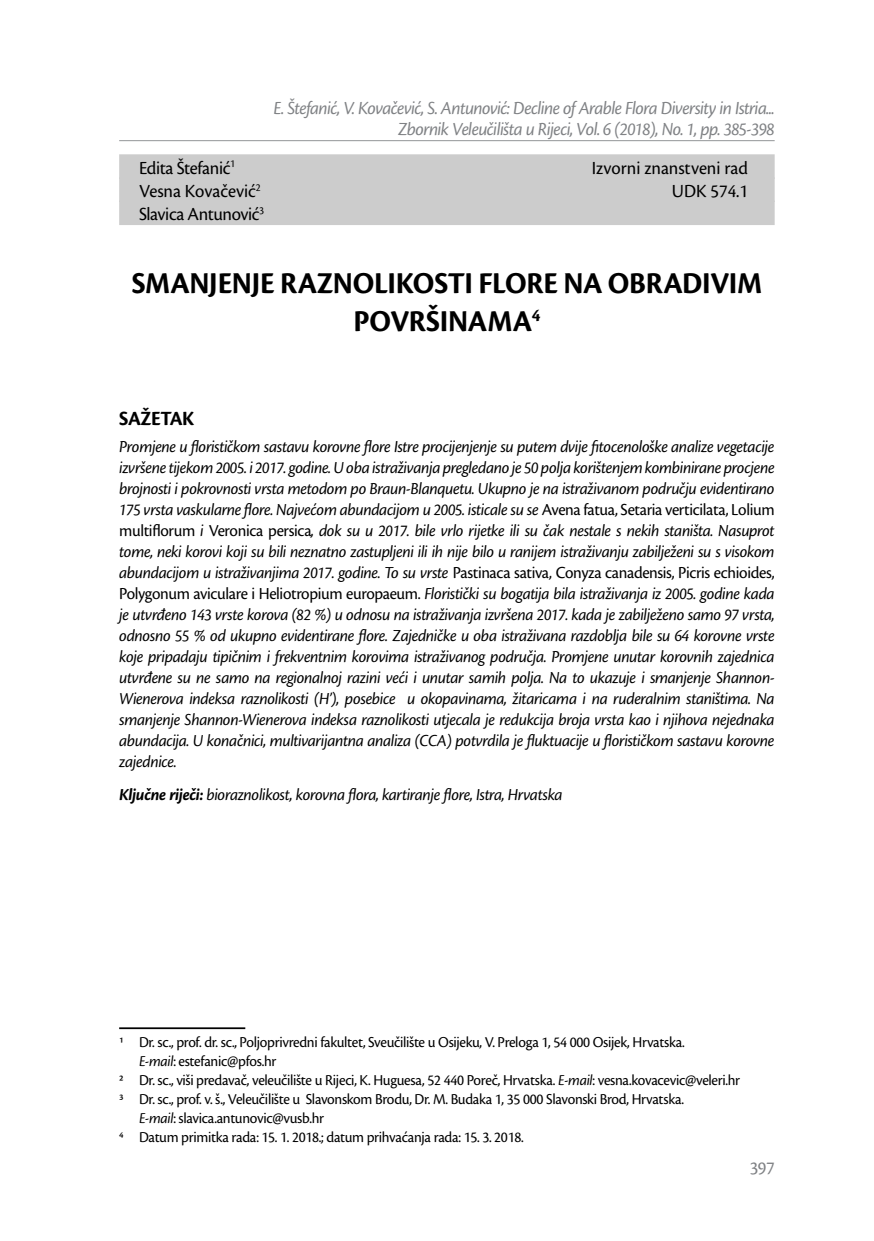
<style>
.page{position:relative;width:874px;height:1241px;background:#fff}
.page>*{position:absolute;margin:0;border:0;box-sizing:border-box;transform-origin:0 0}
.t1{font:700 31.5px/37.8px "Cronos Pro";letter-spacing:-.01em;color:#000;text-align:center;scale:.96 1}
.t2{font:700 21px "Cronos Pro";letter-spacing:-.02em;color:#000;scale:.96 1}
.t3{font:italic 19.25px/21px "Cronos Pro";letter-spacing:-.035em;color:#808285;text-align:right;scale:.96 1}
.t4{font:19.25px "Cronos Pro";letter-spacing:-.005em;color:#000;scale:.96 1}
.t5{font:19.25px "Cronos Pro";color:#808285;scale:.96 1}
.t6{font:italic 17.5px/21px "Cronos Pro";letter-spacing:-.025em;color:#000;text-align:justify;scale:.96 1}
.t7{font:15.75px "Cronos Pro";letter-spacing:-.02em;color:#000;scale:.96 1}
.s1{font-style:normal}
.s2{font-weight:700}
.s3{font-style:italic}
</style>
<div class="page">
<hr style="left:119px;top:140px;width:655px;height:1px;background:#939598">
<div style="left:119px;top:154px;width:655px;height:25px;background:#ccc"></div>
<div style="left:119px;top:177px;width:655px;height:25px;background:#ccc"></div>
<div style="left:119px;top:200px;width:655px;height:25px;background:#ccc"></div>
<hr style="left:119px;top:1027px;width:126px;height:1px;background:#000">
<p class="t3" style="left:273px;top:98px;width:523px">E. Štefanić, V. Kovačević, S. Antunović: Decline of Arable Flora Diversity in Istria...<br>Zbornik Veleučilišta u Rijeci, Vol. 6 (2018), No. 1, pp. 385-398</p>
<p class="t4" style="left:139px;top:157px;width:102px">Edita Štefanić<sup>1</sup></p>
<p class="t4" style="left:591px;top:157px;width:164px">Izvorni znanstveni rad</p>
<p class="t4" style="left:139px;top:180px;width:128px">Vesna Kovačević<sup>2</sup></p>
<p class="t4" style="left:671px;top:180px;width:81px">UDK 574.1</p>
<p class="t4" style="left:139px;top:203px;width:132px">Slavica Antunović<sup>3</sup></p>
<h1 class="t1" style="left:132px;top:265px;width:658px">SMANJENJE RAZNOLIKOSTI FLORE NA OBRADIVIM<br>POVRŠINAMA<sup>4</sup></h1>
<p class="t2" style="left:119px;top:407px;width:80px">SAŽETAK</p>
<p class="t6" style="left:119px;top:436px;width:684px">Promjene u florističkom sastavu korovne flore Istre procijenjenje su putem dvije fitocenološke analize vegetacije izvršene tijekom 2005. i 2017. godine. U oba istraživanja pregledano je 50 polja korištenjem kombinirane procjene brojnosti i pokrovnosti vrsta metodom po Braun-Blanquetu. Ukupno je na istraživanom području evidentirano 175 vrsta vaskularne flore. Najvećom abundacijom u 2005. isticale su se <span class="s1">Avena fatua, Setaria verticilata, Lolium multiflorum</span> i <span class="s1">Veronica persica</span>, dok su u 2017. bile vrlo rijetke ili su čak nestale s nekih staništa. Nasuprot tome, neki korovi koji su bili neznatno zastupljeni ili ih nije bilo u ranijem istraživanju zabilježeni su s visokom abundacijom u istraživanjima 2017. godine. To su vrste <span class="s1">Pastinaca sativa, Conyza canadensis, Picris echioides, Polygonum aviculare i Heliotropium europaeum.</span> Floristički su bogatija bila istraživanja iz 2005. godine kada je utvrđeno 143 vrste korova (82 %) u odnosu na istraživanja izvršena 2017. kada je zabilježeno samo 97 vrsta, odnosno 55 % od ukupno evidentirane flore. Zajedničke u oba istraživana razdoblja bile su 64 korovne vrste koje pripadaju tipičnim i frekventnim korovima istraživanog područja. Promjene unutar korovnih zajednica utvrđene su ne samo na regionalnoj razini veći i unutar samih polja. Na to ukazuje i smanjenje Shannon-Wienerova indeksa raznolikosti (H’), posebice u okopavinama, žitaricama i na ruderalnim staništima. Na smanjenje Shannon-Wienerova indeksa raznolikosti utjecala je redukcija broja vrsta kao i njihova nejednaka abundacija. U konačnici, multivarijantna analiza (CCA) potvrdila je fluktuacije u florističkom sastavu korovne zajednice.</p>
<p class="t6" style="left:119px;top:784px;width:463px"><span class="s2">Ključne riječi:</span> bioraznolikost, korovna flora, kartiranje flore, Istra, Hrvatska</p>
<p class="t7" style="left:119px;top:1032px;width:590px">1 Dr. sc., prof. dr. sc., Poljoprivredni fakultet, Sveučilište u Osijeku, V. Preloga 1, 54 000 Osijek, Hrvatska.</p>
<p class="t7" style="left:139px;top:1051px;width:145px"><span class="s3">E-mail</span>: estefanic@pfos.hr</p>
<p class="t7" style="left:119px;top:1070px;width:648px">2 Dr. sc., viši predavač, veleučilište u Rijeci, K. Huguesa, 52 440 Poreč, Hrvatska. <span class="s3">E-mail</span>: vesna.kovacevic@veleri.hr</p>
<p class="t7" style="left:119px;top:1089px;width:589px">3 Dr. sc., prof. v. š., Veleučilište u Slavonskom Brodu, Dr. M. Budaka 1, 35 000 Slavonski Brod, Hrvatska.</p>
<p class="t7" style="left:139px;top:1108px;width:194px"><span class="s3">E-mail</span>: slavica.antunovic@vusb.hr</p>
<p class="t7" style="left:119px;top:1127px;width:422px">4 Datum primitka rada: 15. 1. 2018.; datum prihvaćanja rada: 15. 3. 2018.</p>
<p class="t5" style="left:749px;top:1156px;width:27px">397</p>
</div>
